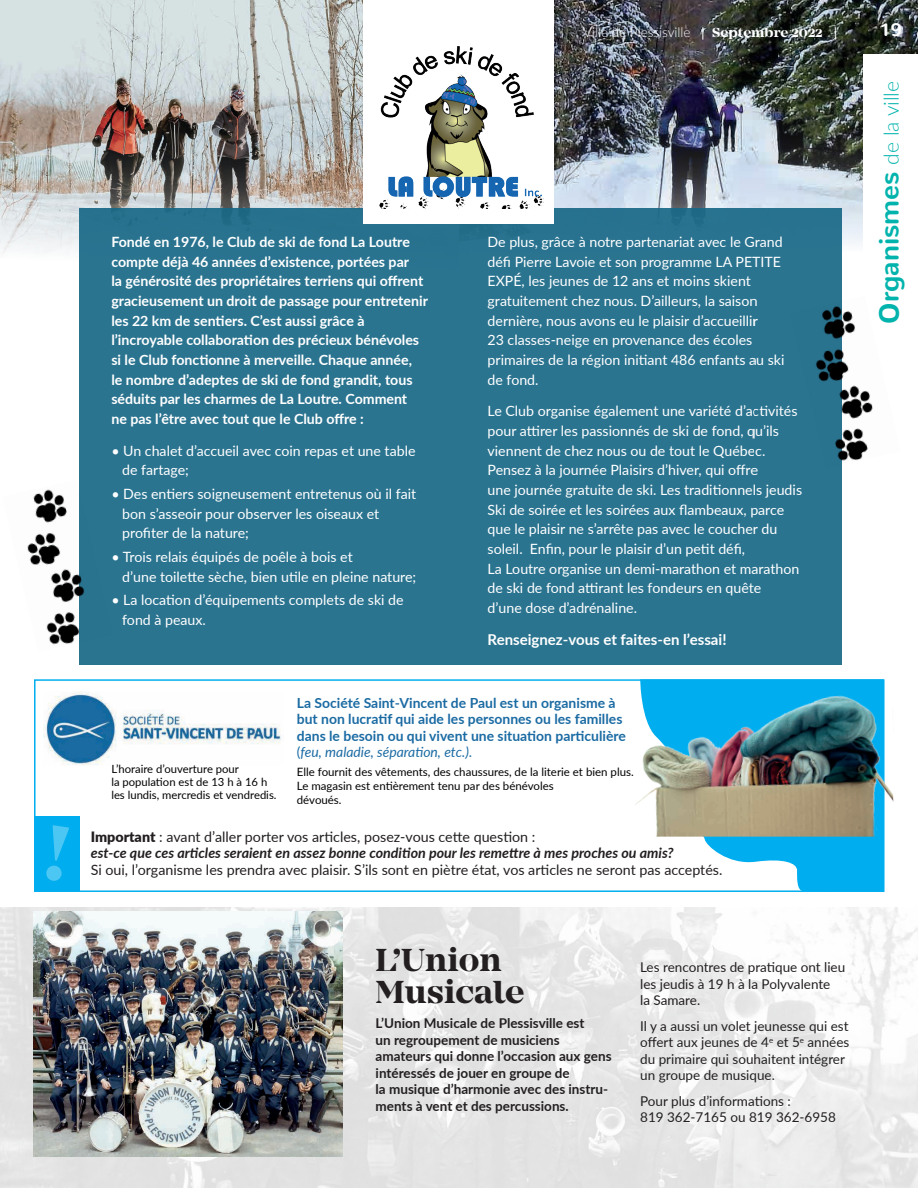
<style>
.page{position:relative;width:918px;height:1188px;background:#fff}
.page>*{position:absolute;margin:0;border:0;box-sizing:border-box;transform-origin:0 0}
.t1{font:700 33px/31.5px "Mirador";color:#231f20}
.t2{font:800 27px "Nunito";color:#00b3ac}
.t3{font:800 18px "Nunito";color:#fff}
.t4{font:700 15px "Lato";color:#fff}
.t5{font:italic 700 14.25px/16.5px "Lato";color:#231f20}
.t6{font:14.25px "Lato";color:#231f20}
.t7{font:14.1px/19.6px "Lato";color:#fff}
.t8{font:700 14.1px/19.6px "Lato";color:#fff}
.t9{font:700 13.95px/16.2px "Lato";color:#1b6ba3}
.t10{font:13.5px/16.5px "Lato";color:#231f20}
.t11{font:700 13.5px/16.5px "Lato";color:#231f20}
.t12{font:300 13.5px "Lato";color:#fff}
.t13{font:11.55px/14px "Lato";color:#000}
.t14{font:11.25px/13.2px "Lato";color:#000}
.s1{font-family:"Nunito";font-weight:400}
.s2{font-family:"Mirador";font-weight:700}
.s3{font-family:"Lato";font-weight:300;font-size:21px}
.s4{font-weight:400}
.s5{font-weight:400;font-style:italic}
.s6{font-weight:900;font-style:normal}
.s7{font-weight:400;font-style:normal}
</style>
<div class="page">
<svg style="left:703px;top:837px;width:179px;height:52px;fill:#00aeef"></svg>
<img style="left:0;top:907px;width:918px;height:281px">
<div style="left:34px;top:679px;width:851px;height:213px;border:2px solid #00aeef"></div>
<img style="left:0;top:0;width:918px;height:291px">
<img style="left:34px;top:912px;width:308px;height:244px">
<div style="left:79px;top:208px;width:762px;height:457px;background:#2b7490"></div>
<img style="left:43px;top:691px;width:238px;height:74px">
<div style="left:34px;top:817px;width:45px;height:74px;background:#00aeef"></div>
<img style="left:613px;top:681px;width:280px;height:156px">
<div style="left:863px;top:54px;width:55px;height:335px;background:#fff"></div>
<div style="left:364px;top:0;width:190px;height:223px;background:#fff"></div>
<img style="left:379px;top:46px;width:164px;height:163px">
<img style="left:27px;top:489px;width:57px;height:156px">
<img style="left:816px;top:296px;width:57px;height:172px">
<p class="t8" style="left:111px;top:231px;width:318px">Fondé en 1976, le Club de ski de fond La Loutre compte déjà 46 années d’existence, portées par<br>la générosité des propriétaires terriens qui offrent gracieusement un droit de passage pour entretenir les 22 km de sentiers. C’est aussi grâce à l’incroyable collaboration des précieux bénévoles si le Club fonctionne à merveille. Chaque année,<br>le nombre d’adeptes de ski de fond grandit, tous séduits par les charmes de La Loutre. Comment<br>ne pas l’être avec tout que le Club offre :</p>
<p class="t7" style="left:122px;top:440px;width:295px;text-indent:-11px">• Un chalet d’accueil avec coin repas et une table de fartage;</p>
<p class="t7" style="left:122px;top:483px;width:295px;text-indent:-11px">• Des entiers soigneusement entretenus où il fait bon s’asseoir pour observer les oiseaux et profiter de la nature;</p>
<p class="t7" style="left:122px;top:546px;width:296px;text-indent:-11px">• Trois relais équipés de poêle à bois et<br>d’une toilette sèche, bien utile en pleine nature;</p>
<p class="t7" style="left:122px;top:590px;width:283px;text-indent:-11px">• La location d’équipements complets de ski de fond à peaux.</p>
<p class="t12" style="left:583px;top:22px;width:255px">Ville de Plessisville <span class="s1">|</span> <span class="s2">Septembre 2022</span> <span class="s1">|</span></p>
<p class="t3" style="left:880px;top:13px;width:24px">19</p>
<p class="t7" style="left:488px;top:231px;width:299px">De plus, grâce à notre partenariat avec le Grand défi Pierre Lavoie et son programme LA PETITE EXPÉ, les jeunes de 12 ans et moins skient gratuitement chez nous. D’ailleurs, la saison dernière, nous avons eu le plaisir d’accueillir<br>23 classes-neige en provenance des écoles primaires de la région initiant 486 enfants au ski de fond.</p>
<p class="t7" style="left:488px;top:401px;width:316px">Le Club organise également une variété d’activités pour attirer les passionnés de ski de fond, qu’ils viennent de chez nous ou de tout le Québec.<br>Pensez à la journée Plaisirs d’hiver, qui offre<br>une journée gratuite de ski. Les traditionnels jeudis Ski de soirée et les soirées aux flambeaux, parce que le plaisir ne s’arrête pas avec le coucher du soleil. Enfin, pour le plaisir d’un petit défi,<br>La Loutre organise un demi-marathon et marathon de ski de fond attirant les fondeurs en quête<br>d’une dose d’adrénaline.</p>
<p class="t4" style="left:488px;top:628px;width:240px">Renseignez-vous et faites-en l’essai!</p>
<h2 class="t2" style="left:865px;top:324px;width:244px;rotate:-90deg">Organismes <span class="s3">de la ville</span></h2>
<p class="t9" style="left:297px;top:694px;width:331px">La Société Saint-Vincent de Paul est un organisme à but non lucratif qui aide les personnes ou les familles dans le besoin ou qui vivent une situation particulière <span class="s4">(</span><span class="s5">feu, maladie, séparation, etc.)</span><span class="s4">.</span></p>
<p class="t13" style="left:297px;top:765px;width:338px">Elle fournit des vêtements, des chaussures, de la literie et bien plus.<br>Le magasin est entièrement tenu par des bénévoles<br>dévoués.</p>
<p class="t14" style="left:111px;top:762px;width:167px">L’horaire d’ouverture pour<br>la population est de 13 h à 16 h les lundis, mercredis et vendredis.</p>
<p class="t5" style="left:91px;top:828px;width:585px"><span class="s6">Important</span> <span class="s7">: avant d’aller porter vos articles, posez-vous cette question :<br></span>est-ce que ces articles seraient en assez bonne condition pour les remettre à mes proches ou amis?</p>
<p class="t6" style="left:91px;top:860px;width:633px">Si oui, l’organisme les prendra avec plaisir. S’ils sont en piètre état, vos articles ne seront pas acceptés.</p>
<h1 class="t1" style="left:376px;top:945px;width:151px">L’Union<br>Musicale</h1>
<p class="t11" style="left:376px;top:1015px;width:237px">L’Union Musicale de Plessisville est<br>un regroupement de musiciens amateurs qui donne l’occasion aux gens intéressés de jouer en groupe de<br>la musique d’harmonie avec des instru&shy;ments à vent et des percussions.</p>
<p class="t10" style="left:640px;top:959px;width:207px">Les rencontres de pratique ont lieu les jeudis à 19 h à la Polyvalente<br>la Samare.</p>
<p class="t10" style="left:640px;top:1017px;width:211px">Il y a aussi un volet jeunesse qui est offert aux jeunes de 4<sup>e</sup> et 5<sup>e</sup> années du primaire qui souhaitent intégrer un groupe de musique.</p>
<p class="t10" style="left:640px;top:1092px;width:197px">Pour plus d’informations :<br>819 362-7165 ou 819 362-6958</p>
</div>
